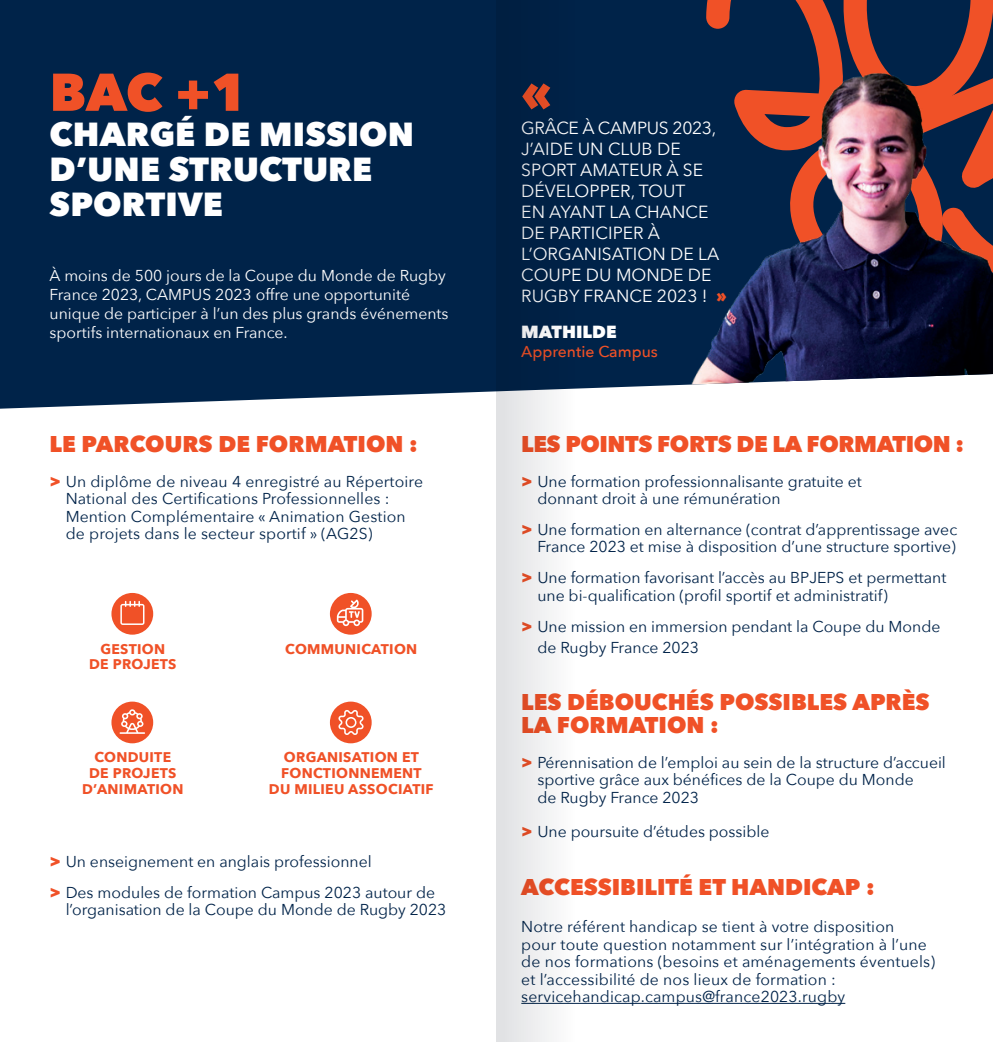
<style>
.page{position:relative;width:993px;height:1042px;background:#fff}
.page>*{position:absolute;margin:0;border:0;box-sizing:border-box;transform-origin:0 0}
.t1{font:800 52.5px "Avenir Next";color:#f05127}
.t2{font:800 33.25px/35px "Avenir Next";letter-spacing:.005em;color:#fff}
.t3{font:800 22.75px/22.8px "Avenir Next";color:#f05127}
.t4{font:800 22.75px "Avenir Next";letter-spacing:-.02em;color:#f05127}
.t5{font:17.5px/21px "Avenir Next";color:#fff}
.t6{font:800 17.5px "Avenir Next";color:#fff}
.t7{font:15.75px/17.5px "Avenir Next";color:#002349}
.t8{font:15.75px/19.2px "Avenir Next";color:#fff}
.t9{font:500 15.75px "Avenir Next";color:#f05127}
.t10{font:700 14px/15.8px "Avenir Next";letter-spacing:.02em;color:#f05127;text-align:center}
.s1{font-weight:800;font-size:17.5px;color:#f05127}
.s2{font-weight:800;color:#f05127}
</style>
<div class="page">
<div style="left:0;top:0;width:705px;height:409px;background:#002349"></div>
<svg style="left:705px;top:0;width:287px;height:54px;background:#45303f"></svg>
<div style="left:111px;top:701px;width:42px;height:42px;background:#f05127;border-radius:50%"></div>
<div style="left:330px;top:701px;width:41px;height:42px;background:#f05127;border-radius:50%"></div>
<div style="left:111px;top:593px;width:42px;height:42px;background:#f05127;border-radius:50%"></div>
<div style="left:330px;top:593px;width:41px;height:42px;background:#f05127;border-radius:50%"></div>
<hr style="left:521px;top:1003px;width:324px;height:1px;background:#002349">
<img style="left:677px;top:54px;width:315px;height:331px">
<svg style="left:337px;top:599px;width:26px;height:27px"></svg>
<svg style="left:338px;top:710px;width:26px;height:25px"></svg>
<svg style="left:120px;top:601px;width:24px;height:24px"></svg>
<svg style="left:119px;top:709px;width:26px;height:25px"></svg>
<svg style="left:496px;top:0;width:87px;height:1042px"></svg>
<h1 class="t1" style="left:50px;top:60px;width:199px">BAC +1</h1>
<h2 class="t2" style="left:50px;top:116px;width:366px">CHARGÉ DE MISSION<br>D’UNE STRUCTURE<br>SPORTIVE</h2>
<p class="t8" style="left:50px;top:265px;width:400px">À moins de 500 jours de la Coupe du Monde de Rugby France 2023, CAMPUS 2023 offre une opportunité unique de participer à l’un des plus grands événements sportifs internationaux en France.</p>
<h3 class="t3" style="left:50px;top:432px;width:369px">LE PARCOURS DE FORMATION :</h3>
<p class="t7" style="left:66px;top:472px;width:359px;text-indent:-16px"><span class="s1">&gt;</span> Un diplôme de niveau 4 enregistré au Répertoire National des Certifications Professionnelles :<br>Mention Complémentaire « Animation Gestion de projets dans le secteur sportif » (AG2S)</p>
<p class="t10" style="left:89px;top:640px;width:89px">GESTION<br>DE PROJETS</p>
<p class="t10" style="left:285px;top:641px;width:133px">COMMUNICATION</p>
<p class="t10" style="left:82px;top:749px;width:103px">CONDUITE<br>DE PROJETS<br>D’ANIMATION</p>
<p class="t10" style="left:269px;top:749px;width:166px">ORGANISATION ET<br>FONCTIONNEMENT<br>DU MILIEU ASSOCIATIF</p>
<p class="t7" style="left:50px;top:845px;width:387px;line-height:31px"><span class="s1">&gt;</span> Un enseignement en anglais professionnel<br><span class="s1">&gt;</span> Des modules de formation Campus 2023 autour de</p>
<p class="t7" style="left:66px;top:900px;width:382px">l’organisation de la Coupe du Monde de Rugby 2023</p>
<h1 class="t1" style="left:521px;top:60px;width:32px">«</h1>
<p class="t5" style="left:521px;top:117px;width:207px">GRÂCE À CAMPUS 2023,<br>J’AIDE UN CLUB DE<br>SPORT AMATEUR À SE<br>DÉVELOPPER, TOUT<br>EN AYANT LA CHANCE<br>DE PARTICIPER À<br>L’ORGANISATION DE LA<br>COUPE DU MONDE DE<br>RUGBY FRANCE 2023 ! <span class="s2">»</span></p>
<p class="t6" style="left:521px;top:321px;width:97px">MATHILDE</p>
<p class="t9" style="left:521px;top:338px;width:138px">Apprentie Campus</p>
<h3 class="t4" style="left:521px;top:430px;width:444px">LES POINTS FORTS DE LA FORMATION :</h3>
<p class="t7" style="left:537px;top:472px;width:326px;text-indent:-16px"><span class="s1">&gt;</span> Une formation professionnalisante gratuite et donnant droit à une rémunération</p>
<p class="t7" style="left:521px;top:520px;width:437px;text-align:right"><span class="s1">&gt;</span> Une formation en alternance (contrat d’apprentissage avec<br>France 2023 et mise à disposition d’une structure sportive)</p>
<p class="t7" style="left:537px;top:568px;width:410px;text-indent:-16px"><span class="s1">&gt;</span> Une formation favorisant l’accès au BPJEPS et permettant une bi-qualification (profil sportif et administratif)</p>
<p class="t7" style="left:537px;top:615px;width:404px;line-height:21px;text-indent:-16px"><span class="s1">&gt;</span> Une mission en immersion pendant la Coupe du Monde de Rugby France 2023</p>
<h3 class="t3" style="left:521px;top:691px;width:409px">LES DÉBOUCHÉS POSSIBLES APRÈS<br>LA FORMATION :</h3>
<p class="t7" style="left:537px;top:753px;width:410px;text-indent:-16px"><span class="s1">&gt;</span> Pérennisation de l’emploi au sein de la structure d’accueil sportive grâce aux bénéfices de la Coupe du Monde<br>de Rugby France 2023</p>
<p class="t7" style="left:521px;top:822px;width:250px"><span class="s1">&gt;</span> Une poursuite d’études possible</p>
<h3 class="t3" style="left:521px;top:875px;width:355px">ACCESSIBILITÉ ET HANDICAP :</h3>
<p class="t7" style="left:521px;top:917px;width:415px">Notre référent handicap se tient à votre disposition<br>pour toute question notamment sur l’intégration à l’une de nos formations (besoins et aménagements éventuels) et l’accessibilité de nos lieux de formation : servicehandicap.campus@france2023.rugby</p>
</div>
